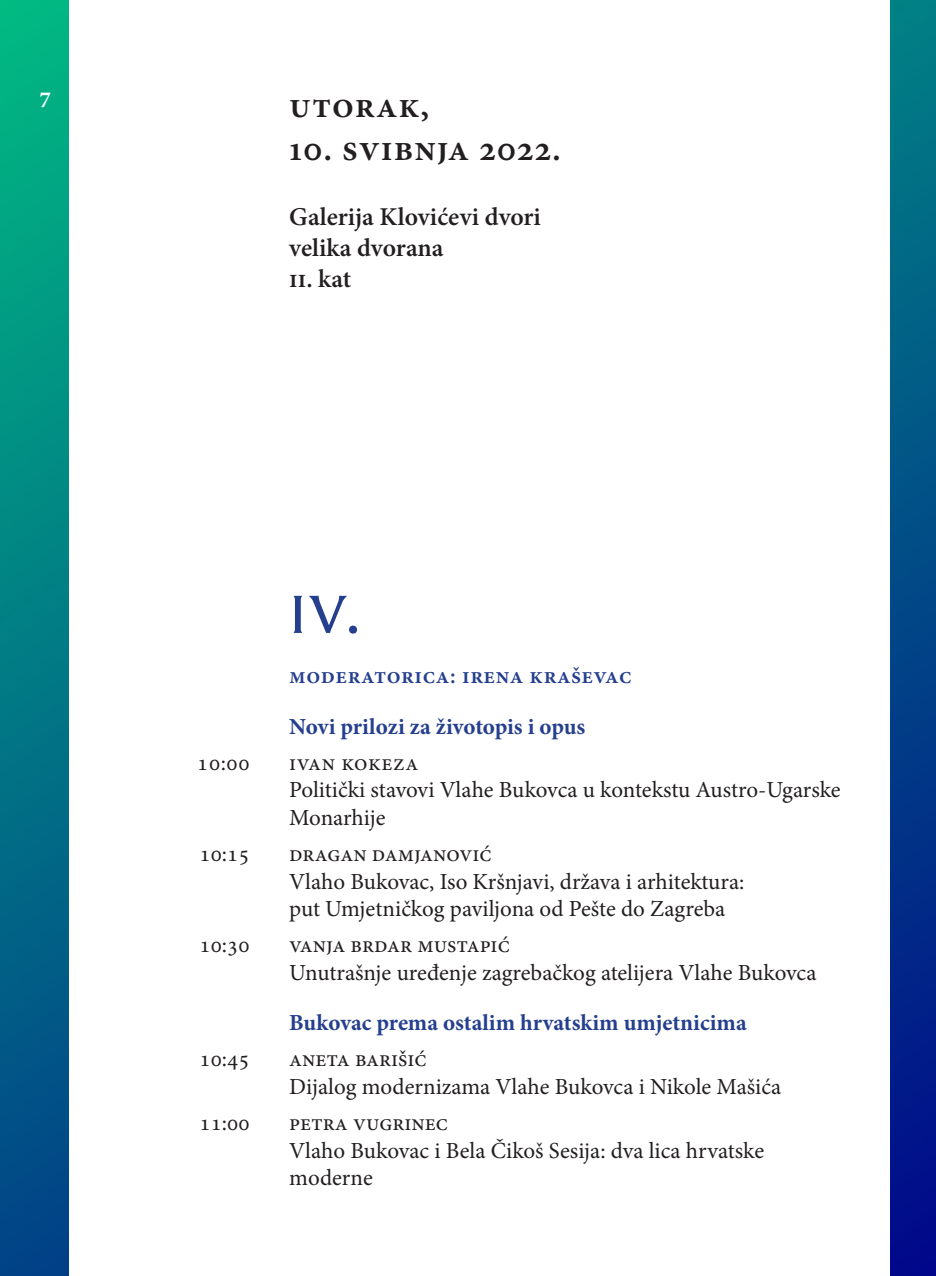
<style>
.page{position:relative;width:936px;height:1276px;background:#fff}
.page>*{position:absolute;margin:0;border:0;box-sizing:border-box;transform-origin:0 0}
.t1{font:60px "Majesty";color:#253f8e}
.t2{font:600 36px "Minion Pro";letter-spacing:.025em;color:#231f20}
.t3{font:600 25.6px "Minion Pro";color:#231f20}
.t4{font:23px/27.6px "Minion Pro";letter-spacing:-.005em;color:#231f20}
.t5{font:700 23px "Minion Pro";color:#253f8e}
.t6{font:600 23px "Minion Pro";letter-spacing:.02em;color:#253f8e}
.t7{font:700 23px "Minion Pro";color:#fff}
</style>
<div class="page">
<img style="left:0;top:0;width:68px;height:1276px">
<img style="left:890px;top:0;width:45px;height:1276px">
<p class="t7" style="left:40px;top:84px;width:13px">7</p>
<p class="t2" style="left:289px;top:80px;width:141px">utorak,</p>
<p class="t2" style="left:289px;top:124px;width:273px">10. svibnja 2022.</p>
<p class="t3" style="left:289px;top:199px;width:253px">Galerija Klovićevi dvori</p>
<p class="t3" style="left:289px;top:230px;width:156px">velika dvorana</p>
<p class="t3" style="left:289px;top:261px;width:63px">ii. kat</p>
<p class="t4" style="left:197px;top:748px;width:54px">10:00</p>
<p class="t4" style="left:199px;top:840px;width:51px">10:15</p>
<p class="t4" style="left:199px;top:931px;width:51px">10:30</p>
<p class="t4" style="left:199px;top:1045px;width:51px">10:45</p>
<p class="t4" style="left:199px;top:1109px;width:51px">11:00</p>
<p class="t1" style="left:289px;top:575px;width:74px">iv.</p>
<p class="t6" style="left:289px;top:660px;width:344px">moderatorica: irena kraševac</p>
<p class="t5" style="left:289px;top:710px;width:297px">Novi prilozi za životopis i opus</p>
<p class="t4" style="left:289px;top:748px;width:553px">ivan kokeza<br>Politički stavovi Vlahe Bukovca u kontekstu Austro-Ugarske<br>Monarhije</p>
<p class="t4" style="left:289px;top:840px;width:456px">dragan damjanović<br>Vlaho Bukovac, Iso Kršnjavi, država i arhitektura: put Umjetničkog paviljona od Pešte do Zagreba</p>
<p class="t4" style="left:289px;top:931px;width:528px">vanja brdar mustapić<br>Unutrašnje uređenje zagrebačkog atelijera Vlahe Bukovca</p>
<p class="t5" style="left:289px;top:1006px;width:459px">Bukovac prema ostalim hrvatskim umjetnicima</p>
<p class="t4" style="left:289px;top:1045px;width:493px">aneta barišić<br>Dijalog modernizama Vlahe Bukovca i Nikole Mašića</p>
<p class="t4" style="left:289px;top:1109px;width:476px">petra vugrinec<br>Vlaho Bukovac i Bela Čikoš Sesija: dva lica hrvatske moderne</p>
</div>
